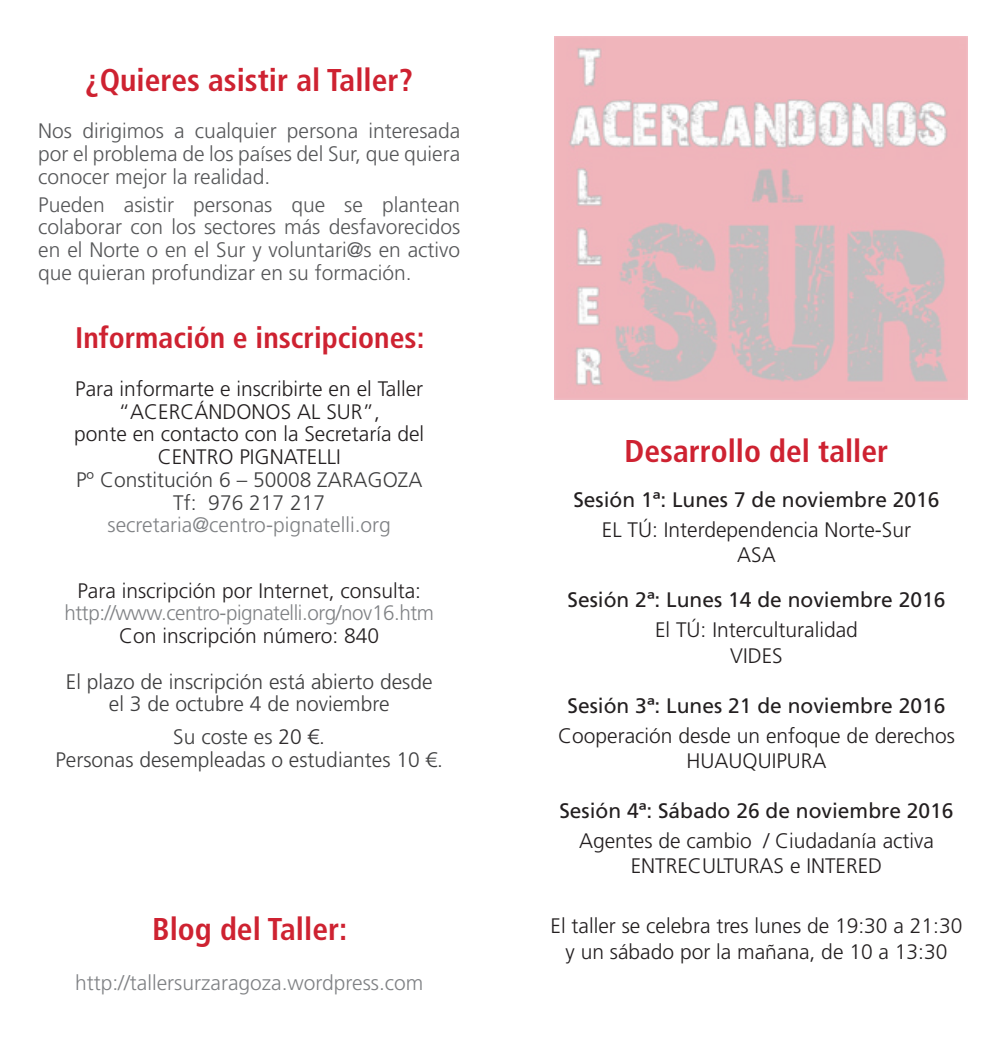
<style>
.page{position:relative;width:983px;height:1042px;background:#fff}
.page>*{position:absolute;margin:0;border:0;box-sizing:border-box;transform-origin:0 0}
.t1{font:700 condensed 31.5px "Frutiger LT";color:#ce2231}
.t2{font:700 condensed 29.75px "Frutiger LT";color:#ce2231}
.t3{font:300 21px/25.2px "Frutiger LT";color:#231f20;text-align:center}
.t4{font:300 21px/22.8px "Frutiger LT";color:#57585a;text-align:justify}
.t5{font:300 21px/22.8px "Frutiger LT";color:#3e3e3f;text-align:center}
.t6{font:21px "Frutiger LT";color:#231f20}
.t7{font:300 21px "Frutiger LT";color:#808285}
.t8{font:300 21px "Frutiger LT";letter-spacing:-.02em;color:#808285}
.s1{color:#2e2b2c}
</style>
<div class="page">
<img style="left:554px;top:36px;width:413px;height:363px">
<h1 class="t1" style="left:85px;top:61px;width:329px">¿Quieres asistir al Taller?</h1>
<p class="t4" style="left:38px;top:120px;width:423px">Nos dirigimos a cualquier persona interesada por el problema de los países del Sur, que quiera conocer mejor la realidad.</p>
<p class="t4" style="left:38px;top:193px;width:423px">Pueden asistir personas que se plantean colaborar con los sectores más desfavorecidos en el Norte o en el Sur y voluntari@s en activo que quieran profundizar en su formación.</p>
<h2 class="t2" style="left:75px;top:320px;width:350px">Información e inscripciones:</h2>
<p class="t3" style="left:74px;top:377px;width:351px;line-height:22.8px">Para informarte e inscribirte en el Taller “ACERCÁNDONOS AL SUR”,<br>ponte en contacto con la Secretaría del<br>CENTRO PIGNATELLI</p>
<p class="t5" style="left:76px;top:468px;width:348px">Pº Constitución 6 – 50008 ZARAGOZA<br>Tf: 976 217 217</p>
<p class="t7" style="left:107px;top:513px;width:285px">secretaria@centro-pignatelli.org</p>
<p class="t3" style="left:77px;top:578px;width:345px">Para inscripción por Internet, consulta:</p>
<p class="t8" style="left:64px;top:601px;width:371px">http://www.centro-pignatelli.org/nov16.htm</p>
<p class="t3" style="left:119px;top:623px;width:261px">Con inscripción número: 840</p>
<p class="t5" style="left:66px;top:670px;width:368px">El plazo de inscripción está abierto desde el 3 de octubre 4 de noviembre</p>
<p class="t5" style="left:55px;top:726px;width:389px">Su coste es <span class="s1">20 €.<br></span>Personas desempleadas o estudiantes 10 €.</p>
<h1 class="t1" style="left:152px;top:910px;width:196px">Blog del Taller:</h1>
<p class="t7" style="left:75px;top:970px;width:350px">http://tallersurzaragoza.wordpress.com</p>
<h1 class="t1" style="left:624px;top:432px;width:265px">Desarrollo del taller</h1>
<p class="t6" style="left:573px;top:487px;width:367px">Sesión 1ª: Lunes 7 de noviembre 2016</p>
<p class="t3" style="left:601px;top:517px;width:310px">EL TÚ: Interdependencia Norte-Sur<br>ASA</p>
<p class="t6" style="left:567px;top:587px;width:379px">Sesión 2ª: Lunes 14 de noviembre 2016</p>
<p class="t3" style="left:655px;top:618px;width:204px">El TÚ: Interculturalidad<br>VIDES</p>
<p class="t6" style="left:567px;top:693px;width:379px">Sesión 3ª: Lunes 21 de noviembre 2016</p>
<p class="t3" style="left:558px;top:723px;width:398px">Cooperación desde un enfoque de derechos<br>HUAUQUIPURA</p>
<p class="t6" style="left:559px;top:798px;width:395px">Sesión 4ª: Sábado 26 de noviembre 2016</p>
<p class="t3" style="left:579px;top:828px;width:356px">Agentes de cambio / Ciudadanía activa<br>ENTRECULTURAS e INTERED</p>
<p class="t3" style="left:550px;top:913px;width:413px">El taller se celebra tres lunes de 19:30 a 21:30 y un sábado por la mañana, de 10 a 13:30</p>
</div>
